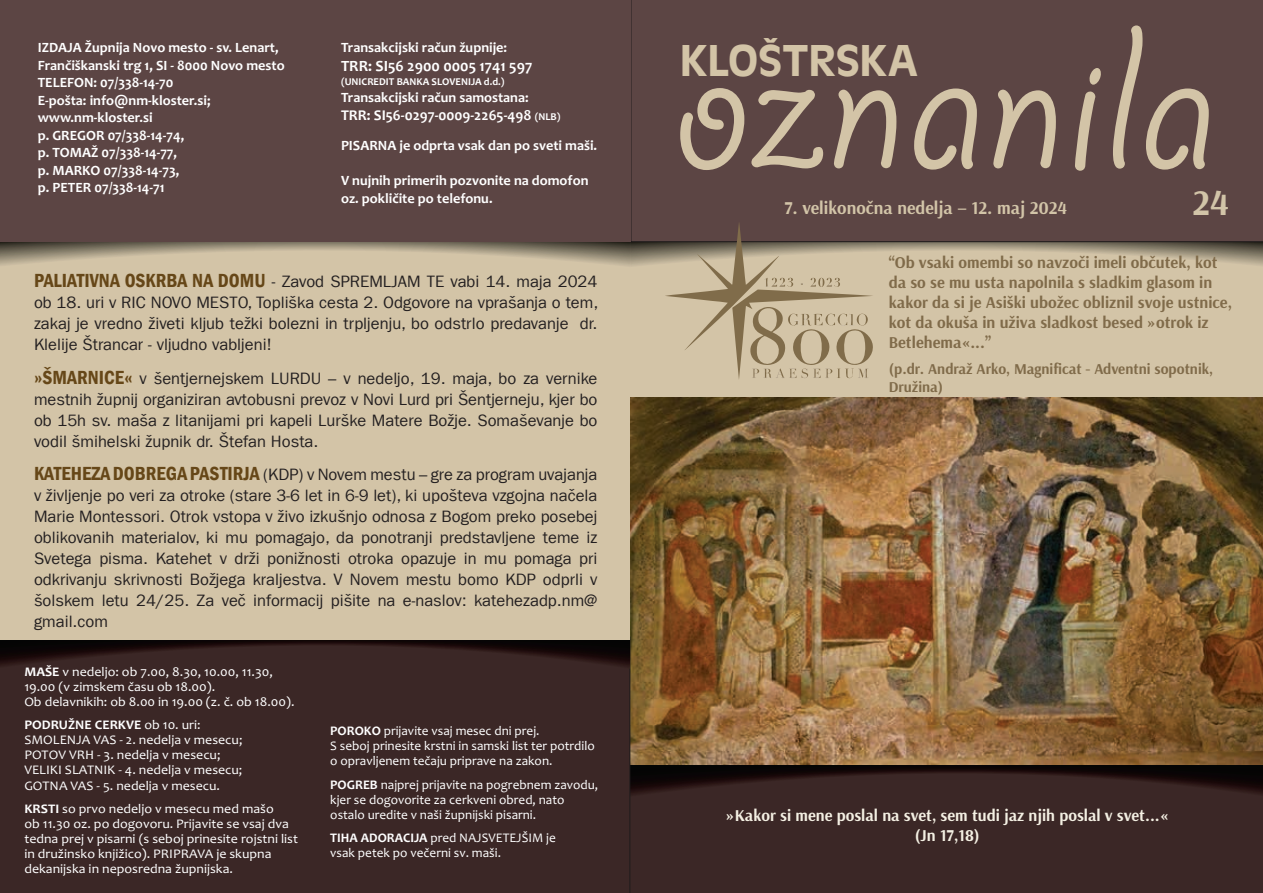
<style>
.page{position:relative;width:1263px;height:893px;background:#fff}
.page>*{position:absolute;margin:0;border:0;box-sizing:border-box;transform-origin:0 0}
.t1{font:229.05px "Giddyup Std";color:#d3c4a7}
.t2{font:500 46.5px "Antique Oli TEE";color:#d3c4a7}
.t3{font:700 36px "Arsenal";color:#d2c4a8}
.t4{font:700 18px "Arsenal";color:#d2c4a8}
.t5{font:16.5px/21px "Franklin Gothic LT Com";color:#231f20;text-align:justify}
.t6{font:700 16.5px/19.8px "Arsenal";color:#806b4a}
.t7{font:700 16.5px/19.8px "Arsenal";color:#f4f0e3;text-align:center}
.t8{font:700 15.75px "Candara";color:#fff}
.t9{font:700 15px/18px "Arsenal";color:#806b4a}
.t10{font:700 15px "Candara";color:#fff}
.t11{font:700 14.25px/17.5px "Candara";color:#fff}
.t12{font:13.2px/15.1px "Candara";color:#fff;scale:1.05 1}
.t13{font:13.2px/15.1px "Candara";color:#fff}
.t14{font:700 10.5px "Candara";color:#fff}
.s1{font-size:10.5px}
.s2{font-family:"Franklin Gothic";font-weight:600;font-stretch:condensed;font-size:19.5px;color:#664718}
.s3{font-weight:700}
</style>
<div class="page">
<div style="left:630px;top:797px;width:633px;height:96px;background:#3b2726"></div>
<svg style="left:630px;top:765px;width:633px;height:32px;background:#271817"></svg>
<div style="left:629px;top:229px;width:634px;height:173px;background:#d3c4a7"></div>
<div style="left:631px;top:0;width:632px;height:222px;background:#5c4544"></div>
<svg style="left:1075px;top:91px;width:20px;height:80px;background:#978475"></svg>
<img style="left:630px;top:397px;width:633px;height:368px">
<div style="left:0;top:669px;width:630px;height:224px;background:#3b2726"></div>
<svg style="left:0;top:639px;width:630px;height:30px;background:#30201e"></svg>
<div style="left:0;top:228px;width:630px;height:411px;background:#d3c4a7"></div>
<svg style="left:0;top:222px;width:1263px;height:157px"></svg>
<div style="left:0;top:0;width:631px;height:242px;background:#5c4544"></div>
<svg style="left:1089px;top:68px;width:12px;height:17px"></svg>
<p class="t11" style="left:38px;top:39px;width:248px">IZDAJA Župnija Novo mesto - sv. Lenart,<br>Frančiškanski trg 1, SI - 8000 Novo mesto<br>TELEFON: 07/338-14-70<br>E-pošta: info@nm-kloster.si; www.nm-kloster.si<br>p. GREGOR 07/338-14-74,<br>p. TOMAŽ 07/338-14-77,<br>p. MARKO 07/338-14-73,<br>p. PETER 07/338-14-71</p>
<p class="t11" style="left:341px;top:38px;width:168px">Transakcijski račun župnije:</p>
<p class="t8" style="left:341px;top:56px;width:193px">TRR: SI56 2900 0005 1741 597</p>
<p class="t14" style="left:341px;top:75px;width:165px">(UNICREDIT BANKA SLOVENIJA d.d.)</p>
<p class="t11" style="left:341px;top:88px;width:189px">Transakcijski račun samostana:</p>
<p class="t10" style="left:341px;top:105px;width:221px">TRR: SI56-0297-0009-2265-498 <span class="s1">(NLB)</span></p>
<p class="t11" style="left:341px;top:137px;width:258px">PISARNA je odprta vsak dan po sveti maši.</p>
<p class="t11" style="left:341px;top:172px;width:249px">V nujnih primerih pozvonite na domofon oz. pokličite po telefonu.</p>
<p class="t5" style="left:34px;top:271px;width:566px"><span class="s2">PALIATIVNA OSKRBA NA DOMU</span> - Zavod SPREMLJAM TE vabi 14. maja 2024 ob 18. uri v RIC NOVO MESTO, Topliška cesta 2. Odgovore na vprašanja o tem, zakaj je vredno živeti kljub težki bolezni in trpljenju, bo odstrlo predavanje dr.<br>Klelije Štrancar - vljudno vabljeni!</p>
<p class="t5" style="left:34px;top:368px;width:565px"><span class="s2">»ŠMARNICE«</span> v šentjernejskem LURDU – v nedeljo, 19. maja, bo za vernike mestnih župnij organiziran avtobusni prevoz v Novi Lurd pri Šentjerneju, kjer bo ob 15h sv. maša z litanijami pri kapeli Lurške Matere Božje. Somaševanje bo vodil šmihelski župnik dr. Štefan Hosta.</p>
<p class="t5" style="left:34px;top:464px;width:565px"><span class="s2">KATEHEZA DOBREGA PASTIRJA</span> (KDP) v Novem mestu – gre za program uvajanja v življenje po veri za otroke (stare 3-6 let in 6-9 let), ki upošteva vzgojna načela Marie Montessori. Otrok vstopa v živo izkušnjo odnosa z Bogom preko posebej oblikovanih materialov, ki mu pomagajo, da ponotranji predstavljene teme iz Svetega pisma. Katehet v drži ponižnosti otroka opazuje in mu pomaga pri odkrivanju skrivnosti Božjega kraljestva. V Novem mestu bomo KDP odprli v šolskem letu 24/25. Za več informacij pišite na e-naslov: katehezadp.nm@ gmail.com</p>
<p class="t12" style="left:24px;top:664px;width:259px"><span class="s3">MAŠE</span> v nedeljo: ob 7.00, 8.30, 10.00, 11.30,<br>19.00 (v zimskem času ob 18.00).<br>Ob delavnikih: ob 8.00 in 19.00 (z. č. ob 18.00).</p>
<p class="t12" style="left:24px;top:717px;width:209px"><span class="s3">PODRUŽNE CERKVE</span> ob 10. uri:<br>SMOLENJA VAS - 2. nedelja v mesecu;<br>POTOV VRH - 3. nedelja v mesecu;<br>VELIKI SLATNIK - 4. nedelja v mesecu;<br>GOTNA VAS - 5. nedelja v mesecu.</p>
<p class="t12" style="left:24px;top:801px;width:262px"><span class="s3">KRSTI</span> so prvo nedeljo v mesecu med mašo<br>ob 11.30 oz. po dogovoru. Prijavite se vsaj dva tedna prej v pisarni (s seboj prinesite rojstni list in družinsko knjižico). PRIPRAVA je skupna dekanijska in neposredna župnijska.</p>
<p class="t13" style="left:330px;top:723px;width:266px"><span class="s3">POROKO</span> prijavite vsaj mesec dni prej.<br>S seboj prinesite krstni in samski list ter potrdilo o opravljenem tečaju priprave na zakon.</p>
<p class="t13" style="left:330px;top:776px;width:269px"><span class="s3">POGREB</span> najprej prijavite na pogrebnem zavodu, kjer se dogovorite za cerkveni obred, nato ostalo uredite v naši župnijski pisarni.</p>
<p class="t13" style="left:330px;top:830px;width:227px"><span class="s3">TIHA ADORACIJA</span> pred NAJSVETEJŠIM je vsak petek po večerni sv. maši.</p>
<h1 class="t1" style="left:671px;top:-26px;width:548px">oznan la</h1>
<h2 class="t2" style="left:680px;top:34px;width:239px">KLOŠTRSKA</h2>
<p class="t4" style="left:784px;top:195px;width:284px">7. velikonočna nedelja – 12. maj 2024</p>
<h3 class="t3" style="left:1192px;top:177px;width:38px">24</h3>
<p class="t6" style="left:889px;top:253px;width:345px">“Ob vsaki omembi so navzoči imeli občutek, kot da so se mu usta napolnila s sladkim glasom in kakor da si je Asiški ubožec obliznil svoje ustnice, kot da okuša in uživa sladkost besed »otrok iz Betlehema«...”</p>
<p class="t9" style="left:889px;top:360px;width:326px">(p.dr. Andraž Arko, Magnificat - Adventni sopotnik,<br>Družina)</p>
<p class="t7" style="left:726px;top:805px;width:444px">»Kakor si mene poslal na svet, sem tudi jaz njih poslal v svet...« (Jn 17,18)</p>
</div>
